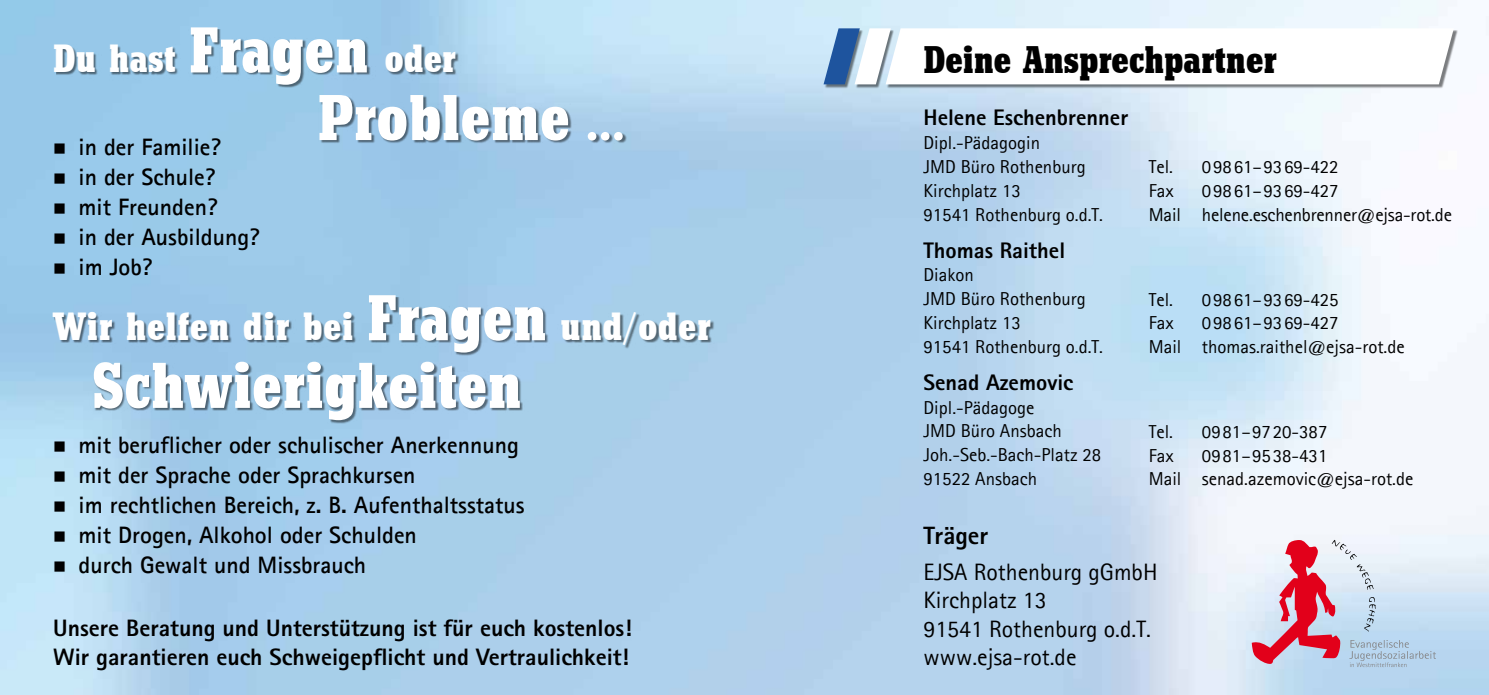
<style>
.page{position:relative;width:1489px;height:695px;background:#fff}
.page>*{position:absolute;margin:0;border:0;box-sizing:border-box;transform-origin:0 0}
.t1{font:700 condensed 67.5px "Beton T";letter-spacing:.01em;color:#fff}
.t2{font:700 condensed 41px "Beton T";letter-spacing:.02em;color:#fff}
.t3{font:700 condensed 40px "Beton T";color:#000}
.t4{font:800 25px "Rotis Sans Serif Std";color:#000}
.t5{font:700 23.75px "Agfa Rotis Sans Serif";color:#000}
.t6{font:800 23.75px/28.5px "Rotis Sans Serif Std";color:#000}
.t7{font:23.75px/28.5px "Agfa Rotis Sans Serif";color:#000}
.t8{font:800 22.5px "Rotis Sans Serif Std";color:#000}
.t9{font:18.75px/23.8px "Agfa Rotis Sans Serif";color:#000}
.s1{font-size:67.5px}
.s2{font-size:50.25px}
</style>
<div class="page">
<div style="left:56px;top:29px;width:570px;height:114px;background:#000;opacity:.5"></div>
<div style="left:54px;top:296px;width:660px;height:127px;background:#000;opacity:.5"></div>
<div style="left:824px;top:30px;width:633px;height:58px;background:#000;opacity:.5"></div>
<svg style="left:823px;top:28px;width:630px;height:56px"></svg>
<svg style="left:1251px;top:539px;width:184px;height:128px;background:#d4bdce"></svg>
<h2 class="t2" style="left:53px;top:35px;width:404px">Du hast <span class="s1">Fragen</span> oder</h2>
<h1 class="t1" style="left:317px;top:79px;width:308px">Probleme <span class="s2">...</span></h1>
<p class="t5" style="left:53px;top:132px;width:169px">■ in der Familie?</p>
<p class="t5" style="left:53px;top:162px;width:164px">■ in der Schule?</p>
<p class="t5" style="left:53px;top:192px;width:166px">■ mit Freunden?</p>
<p class="t5" style="left:53px;top:222px;width:208px">■ in der Ausbildung?</p>
<p class="t5" style="left:53px;top:252px;width:101px">■ im Job?</p>
<h2 class="t2" style="left:53px;top:303px;width:658px">Wir helfen dir bei <span class="s1">Fragen</span> und/oder</h2>
<h1 class="t1" style="left:92px;top:346px;width:430px">Schwierigkeiten</h1>
<p class="t5" style="left:53px;top:430px;width:467px">■ mit beruflicher oder schulischer Anerkennung</p>
<p class="t5" style="left:53px;top:460px;width:364px">■ mit der Sprache oder Sprachkursen</p>
<p class="t5" style="left:53px;top:490px;width:473px">■ im rechtlichen Bereich, z. B. Aufenthaltsstatus</p>
<p class="t5" style="left:53px;top:520px;width:365px">■ mit Drogen, Alkohol oder Schulden</p>
<p class="t5" style="left:53px;top:550px;width:314px">■ durch Gewalt und Missbrauch</p>
<p class="t6" style="left:53px;top:613px;width:580px">Unsere Beratung und Unterstützung ist für euch kostenlos!<br>Wir garantieren euch Schweigepflicht und Vertraulichkeit!</p>
<h3 class="t3" style="left:923px;top:36px;width:354px">Deine Ansprechpartner</h3>
<p class="t8" style="left:923px;top:103px;width:206px">Helene Eschenbrenner</p>
<p class="t9" style="left:923px;top:131px;width:181px">Dipl.-Pädagogin<br>JMD Büro Rothenburg<br>Kirchplatz 13<br>91541 Rothenburg o.d.T.</p>
<p class="t8" style="left:923px;top:235px;width:143px">Thomas Raithel</p>
<p class="t9" style="left:923px;top:263px;width:181px">Diakon<br>JMD Büro Rothenburg<br>Kirchplatz 13<br>91541 Rothenburg o.d.T.</p>
<p class="t8" style="left:923px;top:368px;width:151px">Senad Azemovic</p>
<p class="t9" style="left:923px;top:395px;width:179px">Dipl.-Pädagoge<br>JMD Büro Ansbach<br>Joh.-Seb.-Bach-Platz 28<br>91522 Ansbach</p>
<p class="t9" style="left:1148px;top:155px;width:26px">Tel.</p>
<p class="t9" style="left:1201px;top:155px;width:138px">09861–9369-422</p>
<p class="t9" style="left:1148px;top:179px;width:26px">Fax</p>
<p class="t9" style="left:1148px;top:179px;width:305px;text-indent:53px">09861–9369-427<br>Mail helene.eschenbrenner@ejsa-rot.de</p>
<p class="t9" style="left:1148px;top:287px;width:26px">Tel.</p>
<p class="t9" style="left:1201px;top:287px;width:138px">09861–9369-425</p>
<p class="t9" style="left:1148px;top:311px;width:26px">Fax</p>
<p class="t9" style="left:1148px;top:311px;width:257px;text-indent:53px">09861–9369-427<br>Mail thomas.raithel@ejsa-rot.de</p>
<p class="t9" style="left:1148px;top:419px;width:26px">Tel.</p>
<p class="t9" style="left:1201px;top:419px;width:127px">0981–9720-387</p>
<p class="t9" style="left:1148px;top:443px;width:26px">Fax</p>
<p class="t9" style="left:1148px;top:443px;width:266px;text-indent:53px">0981–9538-431<br>Mail senad.azemovic@ejsa-rot.de</p>
<h3 class="t4" style="left:923px;top:519px;width:66px">Träger</h3>
<p class="t7" style="left:923px;top:557px;width:235px">EJSA Rothenburg gGmbH<br>Kirchplatz 13<br>91541 Rothenburg o.d.T. www.ejsa-rot.de</p>
</div>
